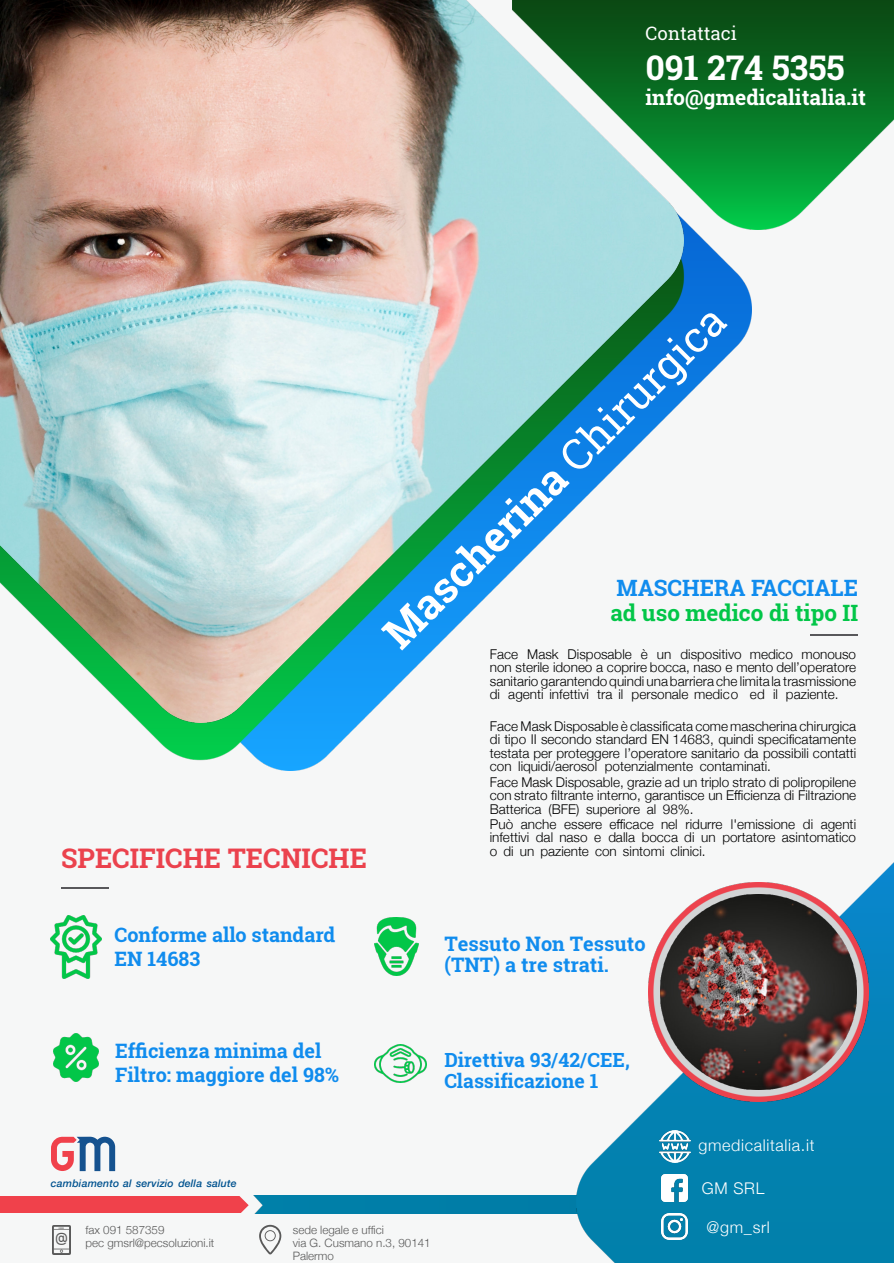
<style>
.page{position:relative;width:894px;height:1263px;background:#fff}
.page>*{position:absolute;margin:0;border:0;box-sizing:border-box;transform-origin:0 0}
.t1{font:700 42.45px "Roboto Slab";color:#fff}
.t2{font:700 33.9px "Roboto Slab";color:#fff}
.t3{font:700 27px "Roboto Slab";color:#eb424d}
.t4{font:700 22.5px "Roboto Slab";color:#02c648}
.t5{font:700 22.5px "Roboto Slab";color:#108cee}
.t6{font:700 21px "Roboto Slab";color:#fff}
.t7{font:700 19.95px/21.3px "Roboto Slab";color:#108cee}
.t8{font:700 19.8px/23.9px "Roboto Slab";color:#108cee}
.t9{font:700 19.5px/20.4px "Roboto Slab";color:#108cee}
.t10{font:18.6px "Roboto Slab";color:#fff}
.t11{font:300 16.2px "Helvetica Neue";letter-spacing:.04em;color:#fff}
.t12{font:300 13.5px/13.5px "Helvetica Neue";color:#000;text-align:justify}
.t13{font:300 11.55px/13.2px "Helvetica Neue";color:#595959}
.t14{font:italic 500 10.5px "Helvetica Neue";letter-spacing:.015em;color:#00528f}
.s1{font-weight:400}
</style>
<div class="page">
<div style="left:0;top:0;width:893px;height:1263px;background:#f6f7f7"></div>
<div style="left:254px;top:1196px;width:322px;height:17px;background:#007ea8"></div>
<img style="left:140px;top:230px;width:610px;height:540px">
<img style="left:576px;top:863px;width:317px;height:400px">
<img style="left:683px;top:0;width:210px;height:230px">
<div style="left:0;top:1196px;width:248px;height:16px;background:#f0414b"></div>
<img style="left:661px;top:1213px;width:26px;height:27px">
<img style="left:0;top:0;width:683px;height:723px">
<img style="left:51px;top:915px;width:50px;height:64px">
<hr style="left:62px;top:887px;width:47px;height:2px;background:#58585b">
<hr style="left:810px;top:634px;width:47px;height:2px;background:#58585b">
<img style="left:648px;top:882px;width:219px;height:220px">
<img style="left:660px;top:894px;width:196px;height:196px">
<svg style="left:259px;top:1225px;width:22px;height:29px"></svg>
<img style="left:52px;top:1225px;width:19px;height:29px">
<img style="left:659px;top:1131px;width:31px;height:31px">
<img style="left:661px;top:1175px;width:26px;height:26px">
<svg style="left:51px;top:1137px;width:64px;height:34px"></svg>
<img style="left:374px;top:918px;width:44px;height:57px">
<img style="left:53px;top:1033px;width:46px;height:48px">
<img style="left:374px;top:1044px;width:52px;height:39px">
<h3 class="t10" style="left:645px;top:21px;width:93px">Contattaci</h3>
<h2 class="t2" style="left:645px;top:44px;width:201px">091 274 5355</h2>
<h3 class="t6" style="left:645px;top:83px;width:222px">info@gmedicalitalia.it</h3>
<h3 class="t3" style="left:61px;top:839px;width:307px">SPECIFICHE TECNICHE</h3>
<h1 class="t1" style="left:369px;top:620px;width:464px;rotate:-45deg">Mascherina <span class="s1">Chirurgica</span></h1>
<h3 class="t5" style="left:616px;top:572px;width:243px">MASCHERA FACCIALE</h3>
<h3 class="t4" style="left:610px;top:598px;width:249px">ad uso medico di tipo II</h3>
<p class="t12" style="left:489px;top:647px;width:367px">Face Mask Disposable è un dispositivo medico monouso non sterile idoneo a coprire bocca, naso e mento dell’operatore sanitario garantendoquindi unabarriera che limita la trasmissione di agenti infettivi tra il personale medico ed il paziente.</p>
<p class="t12" style="left:489px;top:719px;width:367px">Face Mask Disposable è classificata come mascherina chirurgica di tipo II secondo standard EN 14683, quindi specificatamente testata per proteggere l’operatore sanitario da possibili contatti con liquidi/aerosol potenzialmente contaminati.</p>
<p class="t12" style="left:489px;top:775px;width:367px">Face Mask Disposable, grazie ad un triplo strato di polipropilene con strato filtrante interno, garantisce un Efficienza di Filtrazione Batterica (BFE) superiore al 98%.</p>
<p class="t12" style="left:489px;top:817px;width:367px">Può anche essere efficace nel ridurre l'emissione di agenti infettivi dal naso e dalla bocca di un portatore asintomatico o di un paziente con sintomi clinici.</p>
<h3 class="t8" style="left:114px;top:922px;width:222px">Conforme allo standard<br>EN 14683</h3>
<h3 class="t7" style="left:444px;top:933px;width:202px">Tessuto Non Tessuto (TNT) a tre strati.</h3>
<h3 class="t8" style="left:115px;top:1038px;width:225px">Efficienza minima del<br>Filtro: maggiore del 98%</h3>
<p class="t14" style="left:51px;top:1177px;width:187px">cambiamento al servizio della salute</p>
<h3 class="t9" style="left:444px;top:1049px;width:187px">Direttiva 93/42/CEE,<br>Classificazione 1</h3>
<p class="t11" style="left:698px;top:1136px;width:117px">gmedicalitalia.it</p>
<p class="t11" style="left:701px;top:1179px;width:64px">GM SRL</p>
<p class="t13" style="left:55px;top:1223px;width:161px;text-indent:30px">fax 091 587359<br><sup>@</sup> pec gmsrl@pecsoluzioni.it</p>
<p class="t13" style="left:293px;top:1223px;width:92px">sede legale e uffici</p>
<p class="t11" style="left:706px;top:1217px;width:65px">@gm_srl</p>
<p class="t13" style="left:293px;top:1236px;width:139px">via G. Cusmano n.3, 90141<br>Palermo</p>
</div>
